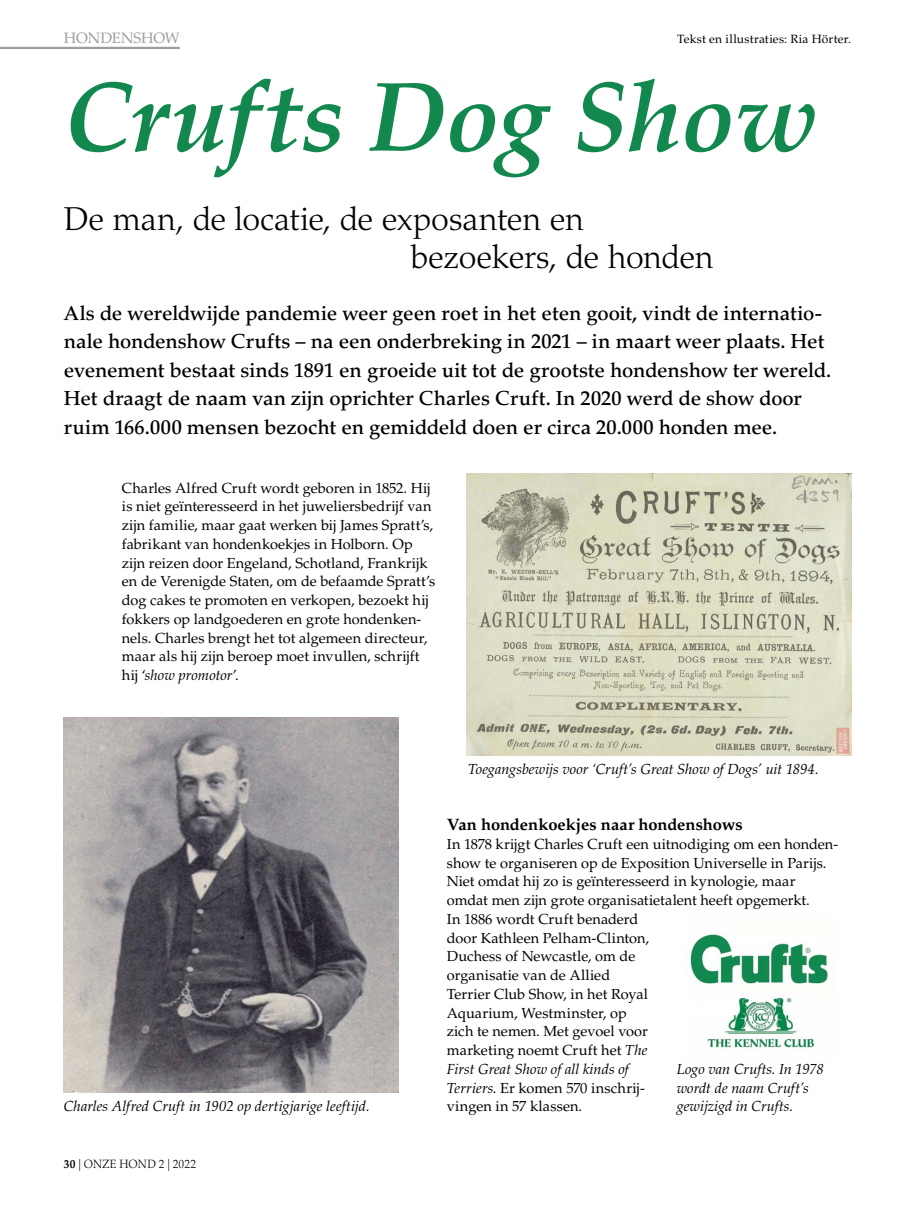
<style>
.page{position:relative;width:915px;height:1212px;background:#fff}
.page>*{position:absolute;margin:0;border:0;box-sizing:border-box;transform-origin:0 0}
.t1{font:italic 700 99px "Palatino LT Std";letter-spacing:-.01em;color:#13884e}
.t2{font:300 33px/37.5px "Palatino LT Std";letter-spacing:-.01em;color:#000}
.t3{font:500 20.25px/28.5px "Palatino LT Std";letter-spacing:-.005em;color:#000}
.t4{font:700 16.5px "Palatino LT Std";letter-spacing:-.005em;color:#000}
.t5{font:15px "Palatino LT Std";letter-spacing:-.01em;color:#9d9d9c}
.t6{font:14.55px/18.8px "Palatino LT Std";color:#000}
.t7{font:italic 14.55px/18.8px "Palatino LT Std";letter-spacing:-.005em;color:#000}
.t8{font:12px "Palatino LT Std";letter-spacing:.02em;color:#000}
.t9{font:300 12px "Palatino LT Std";letter-spacing:.015em;color:#000;scale:.95 1}
.s1{font-style:italic}
.s2{font-weight:700}
</style>
<div class="page">
<img style="left:64px;top:718px;width:335px;height:375px">
<img style="left:690px;top:934px;width:139px;height:120px">
<img style="left:466px;top:474px;width:384px;height:281px">
<hr style="left:0;top:47px;width:180px;height:2px;background:#9d9d9c">
<p class="t5" style="left:64px;top:29px;width:118px">HONDENSHOW</p>
<p class="t8" style="left:677px;top:31px;width:175px">Tekst en illustraties: Ria Hörter.</p>
<h1 class="t1" style="left:64px;top:59px;width:755px">Crufts Dog Show</h1>
<h2 class="t2" style="left:410px;top:201px;width:304px;text-indent:-347px">De man, de locatie, de exposanten en bezoekers, de honden</h2>
<p class="t3" style="left:64px;top:299px;width:768px">Als de wereldwijde pandemie weer geen roet in het eten gooit, vindt de internatio&shy;nale hondenshow Crufts – na een onderbreking in 2021 – in maart weer plaats. Het evenement bestaat sinds 1891 en groeide uit tot de grootste hondenshow ter wereld.<br>Het draagt de naam van zijn oprichter Charles Cruft. In 2020 werd de show door ruim 166.000 mensen bezocht en gemiddeld doen er circa 20.000 honden mee.</p>
<p class="t6" style="left:122px;top:478px;width:315px">Charles Alfred Cruft wordt geboren in 1852. Hij is niet geïnteresseerd in het juweliersbedrijf van zijn familie, maar gaat werken bij James Spratt’s, fabrikant van hondenkoekjes in Holborn. Op zijn reizen door Engeland, Schotland, Frankrijk en de Verenigde Staten, om de befaamde Spratt’s dog cakes te promoten en verkopen, bezoekt hij fokkers op landgoederen en grote hondenken&shy;nels. Charles brengt het tot algemeen directeur, maar als hij zijn beroep moet invullen, schrijft hij ‘<span class="s1">show promotor</span>’.</p>
<p class="t7" style="left:64px;top:1097px;width:307px">Charles Alfred Cruft in 1902 op dertigjarige leeftijd.</p>
<p class="t9" style="left:64px;top:1157px;width:141px"><span class="s2">30</span> | ONZE HOND 2 | 2022</p>
<p class="t7" style="left:468px;top:760px;width:352px">Toegangsbewijs voor ‘Cruft’s Great Show of Dogs’ uit 1894.</p>
<p class="t4" style="left:446px;top:815px;width:297px">Van hondenkoekjes naar hondenshows</p>
<p class="t6" style="left:446px;top:835px;width:393px">In 1878 krijgt Charles Cruft een uitnodiging om een honden&shy;show te organiseren op de Exposition Universelle in Parijs.<br>Niet omdat hij zo is geïnteresseerd in kynologie, maar omdat men zijn grote organisatietalent heeft opgemerkt.<br>In 1886 wordt Cruft benaderd<br>door Kathleen Pelham-Clinton,<br>Duchess of Newcastle, om de<br>organisatie van de Allied<br>Terrier Club Show, in het Royal<br>Aquarium, Westminster, op<br>zich te nemen. Met gevoel voor<br>marketing noemt Cruft het <span class="s1">The<br>First Great Show of all kinds of<br>Terriers</span>. Er komen 570 inschrij-<br>vingen in 57 klassen.</p>
<p class="t7" style="left:676px;top:1060px;width:148px">Logo van Crufts. In 1978 wordt de naam Cruft’s gewijzigd in Crufts.</p>
</div>
